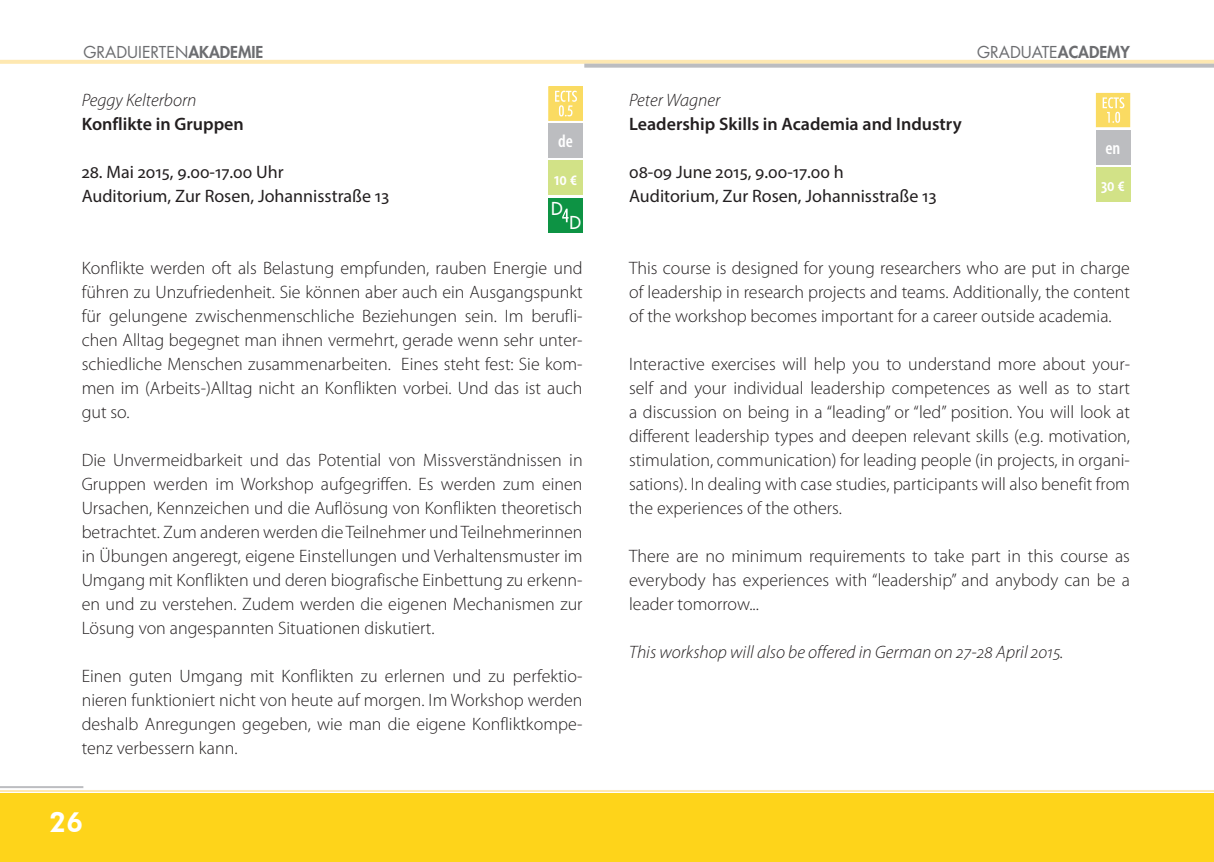
<style>
.page{position:relative;width:1214px;height:862px;background:#fff}
.page>*{position:absolute;margin:0;border:0;box-sizing:border-box;transform-origin:0 0}
.t1{font:800 28px "Futura BT";color:#fff}
.t2{font:300 18px/24px "Myriad Pro";color:#231f20;text-align:justify}
.t3{font:18px/24px "Myriad Pro";color:#231f20}
.t4{font:italic 300 18px "Myriad Pro";color:#231f20}
.t5{font:600 18px "Myriad Pro";color:#231f20}
.t6{font:600 condensed 18px/37.4px "Myriad Pro";color:#fff}
.t7{font:500 17.4px "Futura Std";color:#fff}
.t8{font:16px "Futura Std";color:#6c6d70}
.s1{font-weight:800}
</style>
<div class="page">
<div style="left:0;top:794px;width:1213px;height:68px;background:#fed41a"></div>
<svg style="left:0;top:60px;width:1213px;height:4px;background:#fae6b4"></svg>
<svg style="left:584px;top:64px;width:629px;height:4px;background:#c1c2c5"></svg>
<hr style="left:0;top:790px;width:1213px;height:2px;background:#fee8b1">
<hr style="left:0;top:786px;width:83px;height:2px;background:#bcbdc0">
<div style="left:548px;top:123px;width:34px;height:34px;background:#bcbdc0"></div>
<div style="left:548px;top:161px;width:34px;height:34px;background:#d2e287"></div>
<div style="left:1095px;top:130px;width:34px;height:34px;background:#bcbdc0"></div>
<div style="left:1095px;top:168px;width:34px;height:34px;background:#d2e287"></div>
<div style="left:549px;top:198px;width:34px;height:34px;background:#0d9344"></div>
<svg style="left:562px;top:209px;width:6px;height:13px"></svg>
<div style="left:548px;top:87px;width:34px;height:33px;background:#fadb62"></div>
<div style="left:548px;top:87px;width:34px;height:33px;border:1px solid #fadb62"></div>
<svg style="left:555px;top:91px;width:22px;height:25px"></svg>
<div style="left:1096px;top:93px;width:33px;height:34px;background:#fadb62"></div>
<svg style="left:1102px;top:97px;width:22px;height:26px"></svg>
<p class="t8" style="left:83px;top:42px;width:181px">GRADUIERTEN<span class="s1">AKADEMIE</span></p>
<p class="t8" style="left:976px;top:42px;width:154px">GRADUATE<span class="s1">ACADEMY</span></p>
<p class="t4" style="left:82px;top:89px;width:116px">Peggy Kelterborn</p>
<p class="t5" style="left:82px;top:113px;width:164px">Konflikte in Gruppen</p>
<p class="t3" style="left:82px;top:160px;width:309px">28. Mai 2015, 9.00-17.00 Uhr<br>Auditorium, Zur Rosen, Johannisstraße 13</p>
<p class="t6" style="left:554px;top:123px;width:24px">de<br>10 €</p>
<p class="t7" style="left:551px;top:198px;width:13px">D</p>
<p class="t7" style="left:569px;top:212px;width:13px">D</p>
<p class="t2" style="left:82px;top:256px;width:502px">Konflikte werden oft als Belastung empfunden, rauben Energie und führen zu Unzufriedenheit. Sie können aber auch ein Ausgangspunkt für gelungene zwischenmenschliche Beziehungen sein. Im berufli&shy;chen Alltag begegnet man ihnen vermehrt, gerade wenn sehr unter&shy;schiedliche Menschen zusammenarbeiten. Eines steht fest: Sie kom&shy;men im (Arbeits-)Alltag nicht an Konflikten vorbei. Und das ist auch gut so.</p>
<p class="t2" style="left:82px;top:448px;width:502px">Die Unvermeidbarkeit und das Potential von Missverständnissen in Gruppen werden im Workshop aufgegriffen. Es werden zum einen Ursachen, Kennzeichen und die Auflösung von Konflikten theoretisch betrachtet. Zum anderen werden die Teilnehmer und Teilnehmerinnen in Übungen angeregt, eigene Einstellungen und Verhaltensmuster im Umgang mit Konflikten und deren biografische Einbettung zu erkenn&shy;en und zu verstehen. Zudem werden die eigenen Mechanismen zur Lösung von angespannten Situationen diskutiert.</p>
<p class="t2" style="left:82px;top:664px;width:502px">Einen guten Umgang mit Konflikten zu erlernen und zu perfektio&shy;nieren funktioniert nicht von heute auf morgen. Im Workshop werden deshalb Anregungen gegeben, wie man die eigene Konfliktkompe&shy;tenz verbessern kann.</p>
<h1 class="t1" style="left:49px;top:805px;width:36px">26</h1>
<p class="t4" style="left:629px;top:89px;width:93px">Peter Wagner</p>
<p class="t5" style="left:629px;top:113px;width:334px">Leadership Skills in Academia and Industry</p>
<p class="t3" style="left:629px;top:160px;width:309px">08-09 June 2015, 9.00-17.00 h<br>Auditorium, Zur Rosen, Johannisstraße 13</p>
<p class="t6" style="left:1100px;top:130px;width:25px">en<br>30 €</p>
<p class="t2" style="left:629px;top:256px;width:502px">This course is designed for young researchers who are put in charge of leadership in research projects and teams. Additionally, the content of the workshop becomes important for a career outside academia.</p>
<p class="t2" style="left:629px;top:352px;width:502px">Interactive exercises will help you to understand more about your&shy;self and your individual leadership competences as well as to start a discussion on being in a “leading” or “led” position. You will look at different leadership types and deepen relevant skills (e.g. motivation, stimulation, communication) for leading people (in projects, in organi&shy;sations). In dealing with case studies, participants will also benefit from the experiences of the others.</p>
<p class="t2" style="left:629px;top:544px;width:502px">There are no minimum requirements to take part in this course as everybody has experiences with “leadership” and anybody can be a leader tomorrow...</p>
<p class="t4" style="left:629px;top:641px;width:436px">This workshop will also be offered in German on 27-28 April 2015.</p>
</div>
